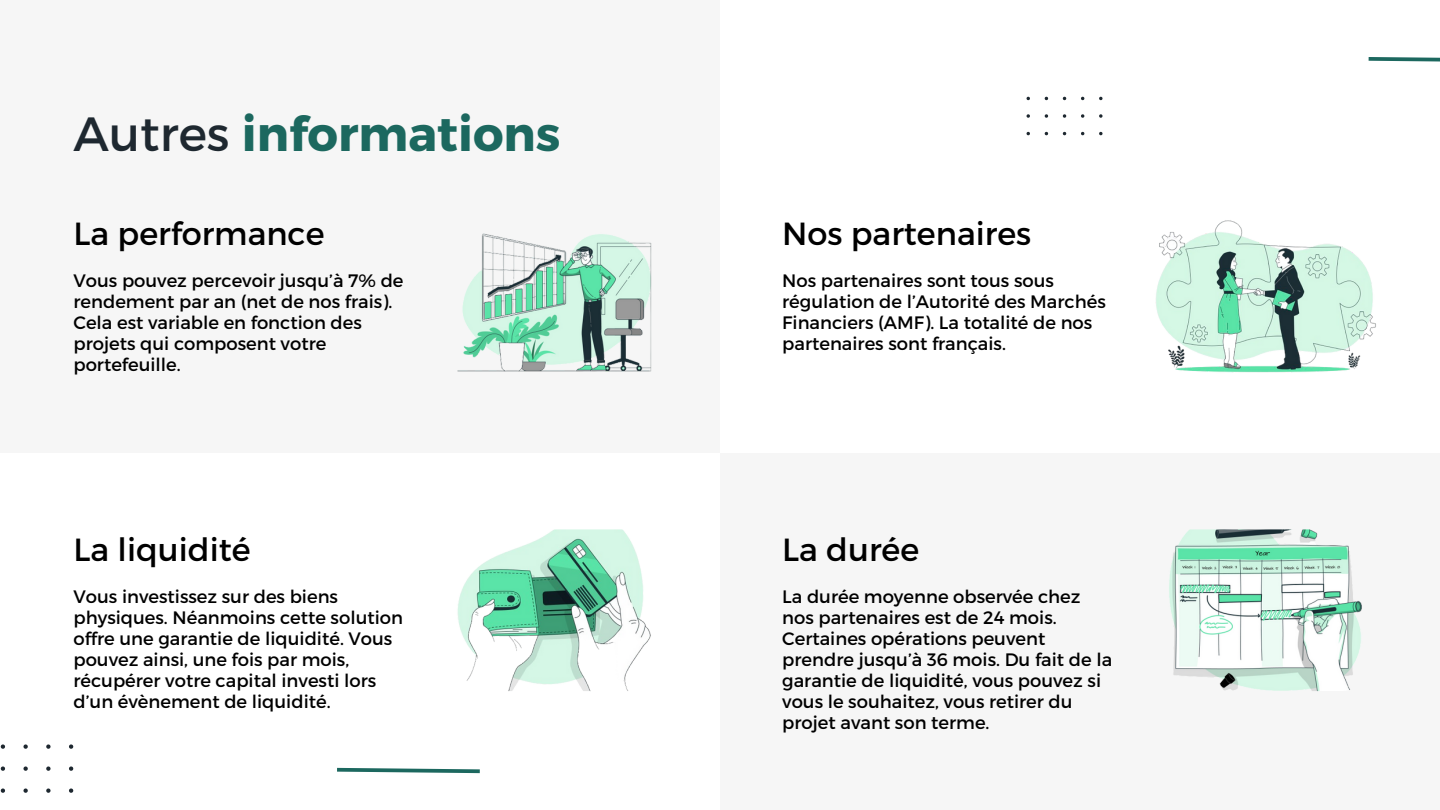
<style>
.page{position:relative;width:1440px;height:810px;background:#fff}
.page>*{position:absolute;margin:0;border:0;box-sizing:border-box;transform-origin:0 0}
.t1{font:700 48px "Montserrat";color:#1c685f}
.t2{font:32px "Montserrat";color:#000}
.t3{font:18px/21px "Montserrat";color:#000}
.s1{font-weight:400;color:#1e2830}
</style>
<div class="page">
<div style="left:0;top:0;width:720px;height:453px;background:#f6f6f6"></div>
<svg style="left:1368px;top:57px;width:72px;height:5px"></svg>
<svg style="left:1026px;top:96px;width:77px;height:39px"></svg>
<svg style="left:0;top:744px;width:73px;height:49px"></svg>
<svg style="left:337px;top:767px;width:143px;height:7px"></svg>
<div style="left:720px;top:453px;width:720px;height:357px;background:#f6f6f6"></div>
<img style="left:438px;top:529px;width:231px;height:162px;border-radius:37px">
<img style="left:1147px;top:529px;width:231px;height:162px;border-radius:37px">
<img style="left:438px;top:217px;width:231px;height:161px;border-radius:37px">
<img style="left:1147px;top:217px;width:231px;height:161px;border-radius:37px">
<p class="t1" style="left:74px;top:103px;width:489px"><span class="s1">Autres</span> informations</p>
<h3 class="t2" style="left:74px;top:213px;width:253px">La performance</h3>
<p class="t3" style="left:74px;top:270px;width:332px">Vous pouvez percevoir jusqu’à 7% de rendement par an (net de nos frais).<br>Cela est variable en fonction des projets qui composent votre portefeuille.</p>
<p class="t2" style="left:74px;top:529px;width:179px">La liquidité</p>
<h3 class="t3" style="left:74px;top:586px;width:331px">Vous investissez sur des biens physiques. Néanmoins cette solution offre une garantie de liquidité. Vous pouvez ainsi, une fois par mois, récupérer votre capital investi lors d’un évènement de liquidité.</h3>
<p class="t2" style="left:782px;top:213px;width:251px">Nos partenaires</p>
<h3 class="t3" style="left:782px;top:270px;width:325px">Nos partenaires sont tous sous régulation de l’Autorité des Marchés Financiers (AMF). La totalité de nos partenaires sont français.</h3>
<p class="t2" style="left:782px;top:529px;width:139px">La durée</p>
<p class="t3" style="left:782px;top:586px;width:331px">La durée moyenne observée chez nos partenaires est de 24 mois.<br>Certaines opérations peuvent prendre jusqu’à 36 mois. Du fait de la garantie de liquidité, vous pouvez si vous le souhaitez, vous retirer du projet avant son terme.</p>
</div>
